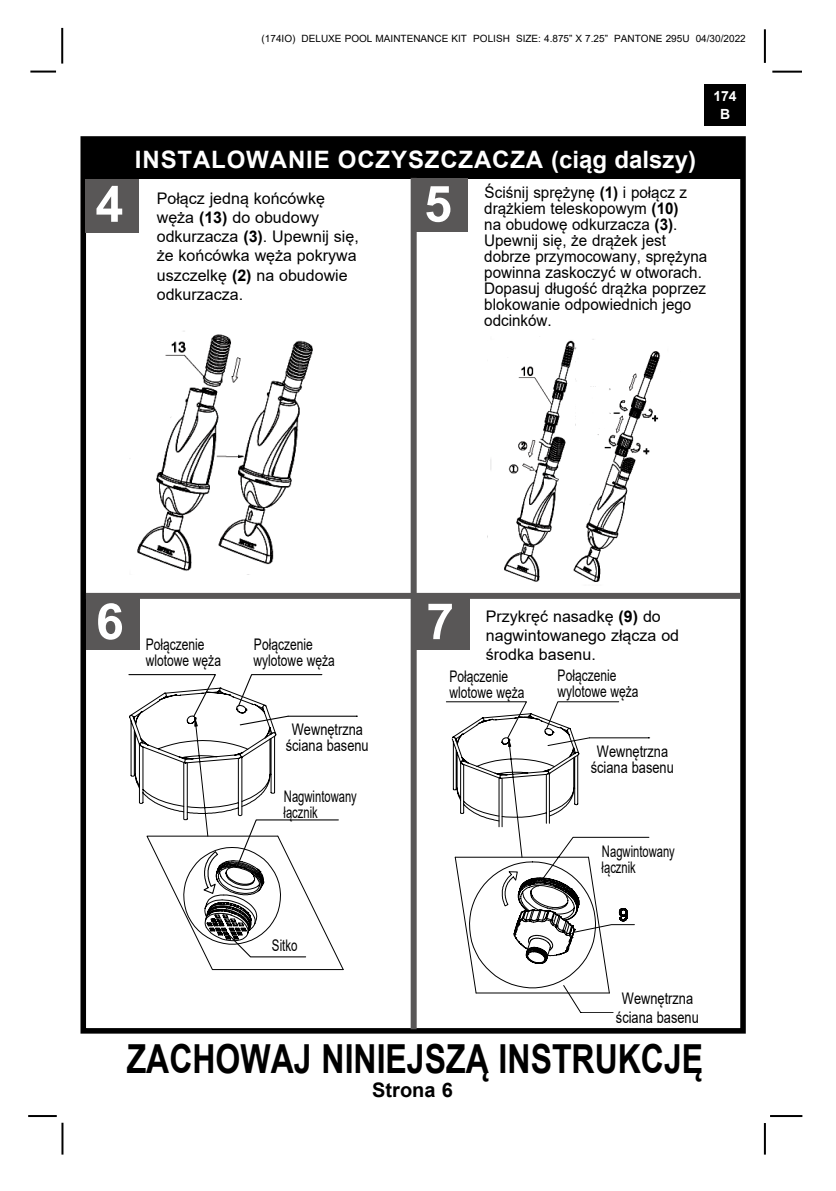
<style>
.page{position:relative;width:836px;height:1191px;background:#fff}
.page>*{position:absolute;margin:0;border:0;box-sizing:border-box;transform-origin:0 0}
.t1{font:700 50px "Arial";color:#fff}
.t2{font:700 40px "Arial";color:#000;scale:.8 1}
.t3{font:700 24px "Arial";letter-spacing:.035em;color:#fff}
.t4{font:700 20px "Arial";color:#000}
.t5{font:16px/16px "Arial";color:#000;scale:.95 1}
.t6{font:16px/19.2px "Arial";color:#000}
.t7{font:16px/16px "Arial";color:#000;scale:.75 1}
.t8{font:16px/16px "Arial";color:#000;text-align:center;scale:.8 1}
.t9{font:16px/16px "Arial";color:#000;scale:.7 1}
.t10{font:16px "Arial";color:#000;scale:.72 1}
.t11{font:700 14px/18px "Arial";color:#fff;text-align:center}
.t12{font:10px "Arial";color:#000}
.s1{font-weight:700}
</style>
<div class="page">
<hr style="left:769px;top:1115px;width:33px;height:2px;background:#000">
<hr style="left:772px;top:71px;width:29px;height:2px;background:#000">
<hr style="left:763px;top:29px;width:2px;height:34px;background:#000">
<hr style="left:763px;top:1123px;width:2px;height:31px;background:#000">
<div style="left:80px;top:136px;width:665px;height:897px;border:6px solid #000"></div>
<div style="left:704px;top:84px;width:41px;height:41px;background:#000"></div>
<hr style="left:30px;top:71px;width:26px;height:2px;background:#000">
<hr style="left:61px;top:28px;width:2px;height:36px;background:#000">
<hr style="left:61px;top:1122px;width:2px;height:32px;background:#000">
<hr style="left:28px;top:1115px;width:29px;height:2px;background:#000">
<div style="left:85px;top:140px;width:658px;height:39px;background:#000"></div>
<div style="left:85px;top:178px;width:54px;height:54px;background:#595757"></div>
<div style="left:86px;top:593px;width:653px;height:6px;background:#595757"></div>
<div style="left:410px;top:178px;width:6px;height:851px;background:#595757"></div>
<div style="left:86px;top:596px;width:54px;height:54px;background:#595757"></div>
<div style="left:416px;top:596px;width:54px;height:54px;background:#595757"></div>
<div style="left:414px;top:178px;width:54px;height:54px;background:#595757"></div>
<img style="left:137px;top:331px;width:176px;height:240px">
<img style="left:487px;top:339px;width:174px;height:243px">
<svg style="left:128px;top:674px;width:229px;height:297px"></svg>
<svg style="left:506px;top:1026px;width:131px;height:8px"></svg>
<svg style="left:446px;top:701px;width:203px;height:312px"></svg>
<p class="t12" style="left:261px;top:31px;width:485px">(174IO) DELUXE POOL MAINTENANCE KIT POLISH SIZE: 4.875” X 7.25” PANTONE 295U 04/30/2022</p>
<h1 class="t1" style="left:95px;top:169px;width:29px">4</h1>
<h3 class="t3" style="left:135px;top:142px;width:562px">INSTALOWANIE OCZYSZCZACZA (ciąg dalszy)</h3>
<p class="t11" style="left:713px;top:87px;width:25px">174<br>B</p>
<p class="t6" style="left:157px;top:188px;width:203px">Połącz jedną końcówkę węża <span class="s1">(13)</span> do obudowy odkurzacza <span class="s1">(3)</span>. Upewnij się, że końcówka węża pokrywa uszczelkę <span class="s1">(2)</span> na obudowie odkurzacza.</p>
<p class="t5" style="left:484px;top:184px;width:236px">Ściśnij sprężynę <span class="s1">(1)</span> i połącz z drążkiem teleskopowym <span class="s1">(10)<br></span>na obudowę odkurzacza <span class="s1">(3)</span>.<br>Upewnij się, że drążek jest dobrze przymocowany, sprężyna powinna zaskoczyć w otworach.<br>Dopasuj długość drążka poprzez blokowanie odpowiednich jego odcinków.</p>
<h1 class="t1" style="left:424px;top:169px;width:29px">5</h1>
<h1 class="t1" style="left:96px;top:586px;width:29px">6</h1>
<h1 class="t1" style="left:426px;top:586px;width:29px">7</h1>
<p class="t6" style="left:485px;top:606px;width:195px">Przykręć nasadkę <span class="s1">(9)</span> do nagwintowanego złącza od środka basenu.</p>
<p class="t7" style="left:146px;top:637px;width:102px">Połączenie wlotowe węża</p>
<p class="t7" style="left:253px;top:637px;width:110px">Połączenie wylotowe węża</p>
<p class="t7" style="left:557px;top:667px;width:110px">Połączenie wylotowe węża</p>
<p class="t7" style="left:449px;top:668px;width:102px">Połączenie wlotowe węża</p>
<p class="t8" style="left:286px;top:721px;width:105px">Wewnętrzna ściana basenu</p>
<p class="t9" style="left:283px;top:788px;width:106px">Nagwintowany łącznik</p>
<p class="t10" style="left:272px;top:934px;width:37px">Sitko</p>
<p class="t8" style="left:590px;top:742px;width:105px">Wewnętrzna ściana basenu</p>
<p class="t9" style="left:601px;top:843px;width:106px">Nagwintowany łącznik</p>
<p class="t8" style="left:615px;top:988px;width:105px;line-height:19.2px">Wewnętrzna ściana basenu</p>
<h2 class="t2" style="left:127px;top:1030px;width:722px">ZACHOWAJ NINIEJSZĄ INSTRUKCJĘ</h2>
<p class="t4" style="left:372px;top:1075px;width:82px">Strona 6</p>
</div>
